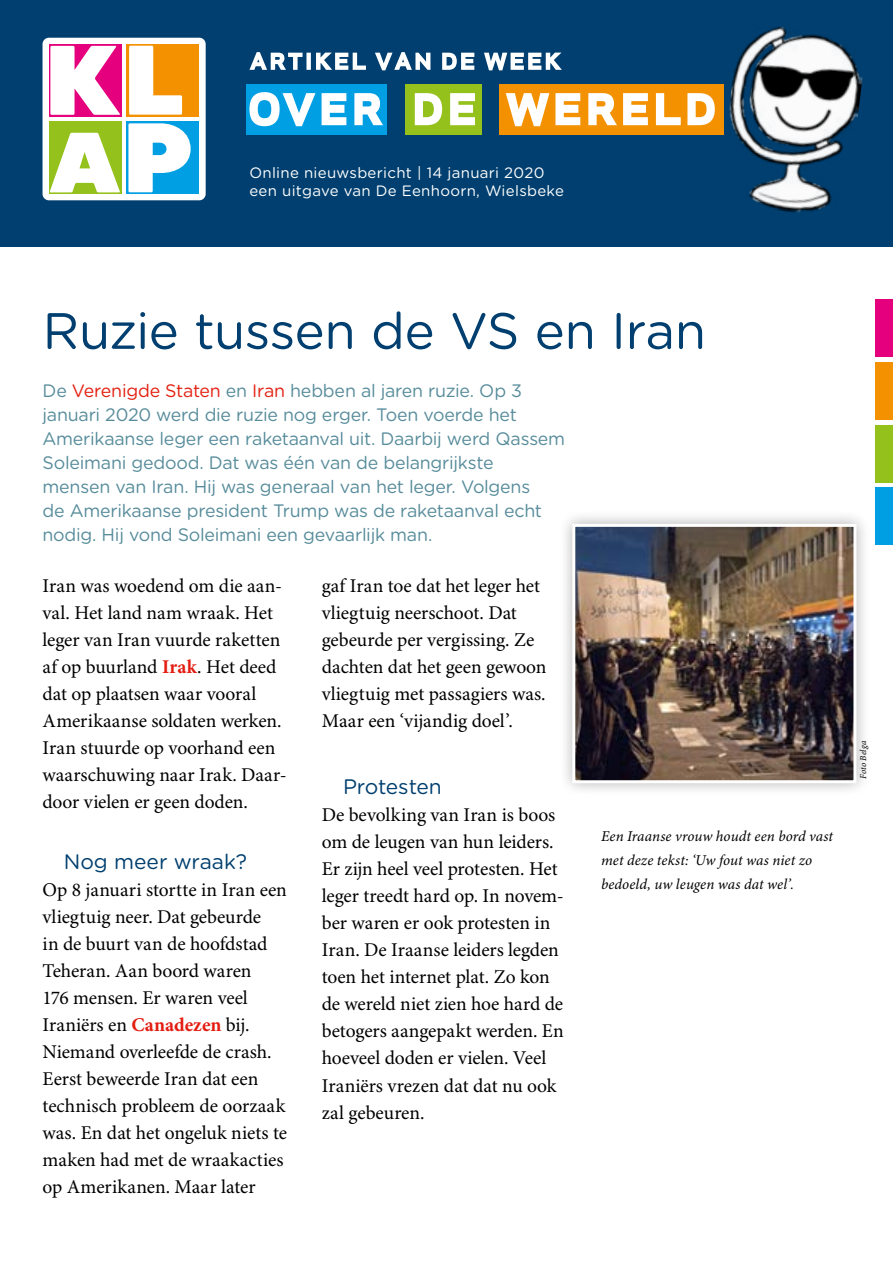
<style>
.page{position:relative;width:893px;height:1263px;background:#fff}
.page>*{position:absolute;margin:0;border:0;box-sizing:border-box;transform-origin:0 0}
.t1{font:51px "Gotham Rounded";letter-spacing:-.01em;color:#003f6f}
.t2{font:21px "Gotham Rounded";letter-spacing:-.005em;color:#003f6f}
.t3{font:19.5px/27px "Minion Pro";letter-spacing:-.005em;color:#000}
.t4{font:18px/24px "Gotham Rounded";letter-spacing:-.01em;color:#578c9b}
.t5{font:italic 15px/24px "Minion Pro";letter-spacing:.005em;color:#000}
.t6{font:15px/18px "Gotham Rounded";letter-spacing:.02em;color:#fff}
.t7{font:italic 9px "Minion Pro";letter-spacing:.02em;color:#000}
.s1{color:#e42011}
.s2{font-weight:700;color:#e41c11}
</style>
<div class="page">
<div style="left:876px;top:299px;width:17px;height:58px;background:#e5007d"></div>
<div style="left:876px;top:362px;width:17px;height:58px;background:#f39100"></div>
<div style="left:876px;top:425px;width:17px;height:57px;background:#94c11c"></div>
<div style="left:876px;top:487px;width:17px;height:58px;background:#009ee3"></div>
<div style="left:559px;top:510px;width:312px;height:287px;background:#000;opacity:.3"></div>
<img style="left:576px;top:528px;width:276px;height:251px">
<div style="left:572px;top:524px;width:284px;height:259px;border:3px solid #fff"></div>
<div style="left:0;top:0;width:893px;height:247px;background:#003f6f"></div>
<svg style="left:46px;top:41px;width:156px;height:156px;fill:#fff"></svg>
<div style="left:43px;top:38px;width:163px;height:162px;border:6px solid #fff;border-radius:3px"></div>
<svg style="left:49px;top:44px;width:72px;height:72px"></svg>
<div style="left:126px;top:44px;width:73px;height:72px;background:#f39100"></div>
<div style="left:49px;top:122px;width:72px;height:72px;background:#94c11c"></div>
<div style="left:126px;top:122px;width:73px;height:72px;background:#009ee3"></div>
<svg style="left:50px;top:46px;width:70px;height:69px"></svg>
<svg style="left:129px;top:46px;width:53px;height:69px"></svg>
<svg style="left:50px;top:133px;width:70px;height:59px"></svg>
<svg style="left:128px;top:123px;width:63px;height:69px"></svg>
<svg style="left:249px;top:52px;width:313px;height:18px"></svg>
<img style="left:717px;top:26px;width:146px;height:187px">
<div style="left:500px;top:84px;width:224px;height:50px;background:#f39100"></div>
<div style="left:406px;top:84px;width:76px;height:50px;background:#94c11c"></div>
<div style="left:246px;top:84px;width:141px;height:50px;background:#009ee3"></div>
<svg style="left:249px;top:92px;width:466px;height:34px"></svg>
<p class="t6" style="left:249px;top:163px;width:316px">Online nieuwsbericht | 14 januari 2020 een uitgave van De Eenhoorn, Wielsbeke</p>
<h1 class="t1" style="left:43px;top:296px;width:665px">Ruzie tussen de VS en Iran</h1>
<p class="t4" style="left:43px;top:378px;width:524px">De <span class="s1">Verenigde Staten</span> en <span class="s1">Iran</span> hebben al jaren ruzie. Op 3 januari 2020 werd die ruzie nog erger. Toen voerde het Amerikaanse leger een raketaanval uit. Daarbij werd Qassem Soleimani gedood. Dat was één van de belangrijkste mensen van Iran. Hij was generaal van het leger. Volgens<br>de Amerikaanse president Trump was de raketaanval echt nodig. Hij vond Soleimani een gevaarlijk man.</p>
<p class="t3" style="left:43px;top:573px;width:246px">Iran was woedend om die aan&shy;val. Het land nam wraak. Het leger van Iran vuurde raketten af op buurland <span class="s2">Irak</span>. Het deed dat op plaatsen waar vooral<br>Amerikaanse soldaten werken.<br>Iran stuurde op voorhand een waarschuwing naar Irak. Daar&shy;door vielen er geen doden.</p>
<p class="t3" style="left:322px;top:573px;width:226px">gaf Iran toe dat het leger het vliegtuig neerschoot. Dat gebeurde per vergissing. Ze dachten dat het geen gewoon vliegtuig met passagiers was.<br>Maar een ‘vijandig doel’.</p>
<p class="t2" style="left:343px;top:772px;width:100px">Protesten</p>
<p class="t3" style="left:322px;top:802px;width:244px">De bevolking van Iran is boos om de leugen van hun leiders.<br>Er zijn heel veel protesten. Het leger treedt hard op. In novem&shy;ber waren er ook protesten in<br>Iran. De Iraanse leiders legden toen het internet plat. Zo kon de wereld niet zien hoe hard de betogers aangepakt werden. En hoeveel doden er vielen. Veel<br>Iraniërs vrezen dat dat nu ook zal gebeuren.</p>
<p class="t5" style="left:601px;top:825px;width:234px">Een Iraanse vrouw houdt een bord vast met deze tekst: ‘Uw fout was niet zo bedoeld, uw leugen was dat wel’.</p>
<p class="t2" style="left:64px;top:847px;width:185px">Nog meer wraak?</p>
<p class="t3" style="left:43px;top:877px;width:246px">Op 8 januari stortte in Iran een vliegtuig neer. Dat gebeurde<br>in de buurt van de hoofdstad<br>Teheran. Aan boord waren<br>176 mensen. Er waren veel<br>Iraniërs en <span class="s2">Canadezen</span> bij.<br>Niemand overleefde de crash.<br>Eerst beweerde Iran dat een technisch probleem de oorzaak was. En dat het ongeluk niets te maken had met de wraakacties op Amerikanen. Maar later</p>
<p class="t7" style="left:858px;top:779px;width:40px;rotate:-90deg">Foto Belga</p>
</div>
